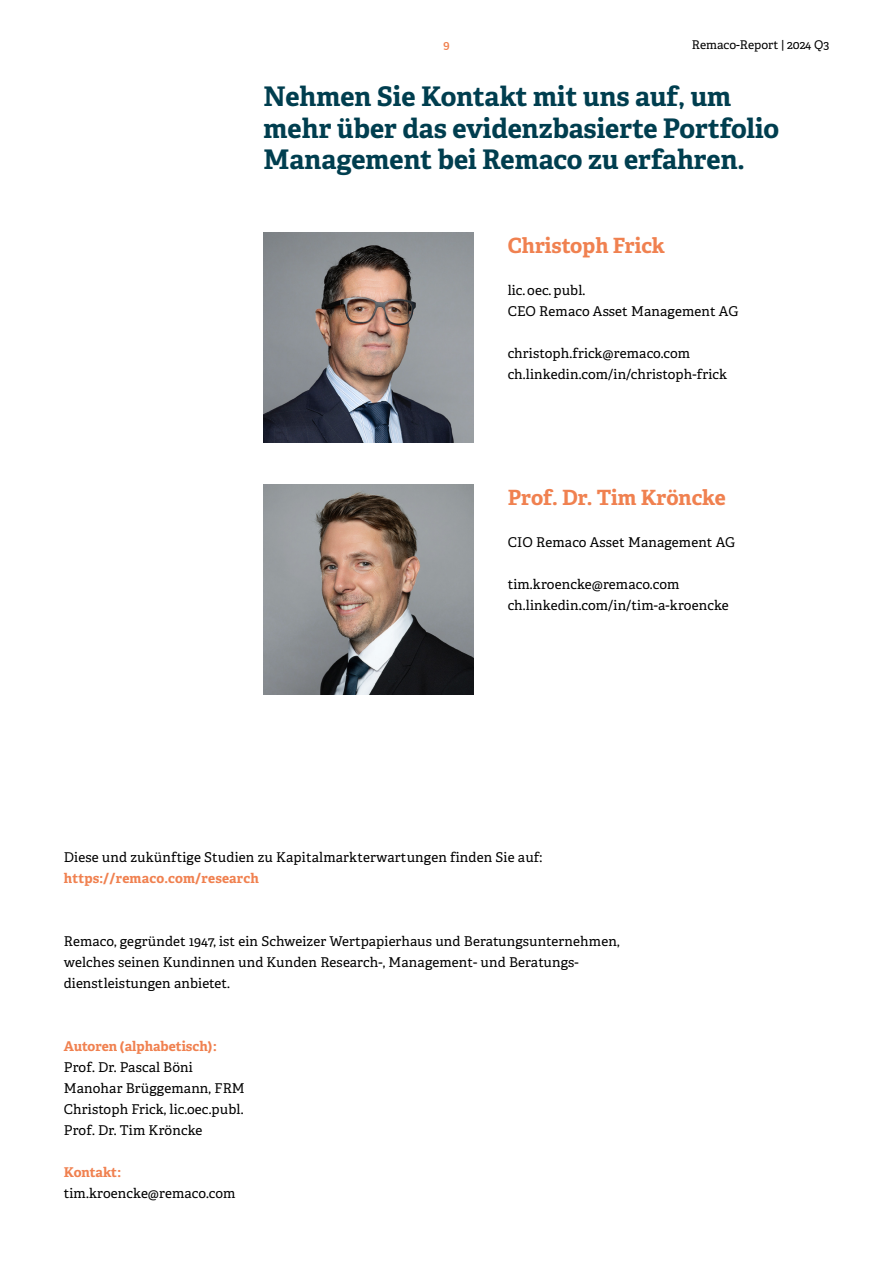
<style>
.page{position:relative;width:893px;height:1263px;background:#fff}
.page>*{position:absolute;margin:0;border:0;box-sizing:border-box;transform-origin:0 0}
.REMACO_-_Titel_Ebene_2_18pt{font:700 27px/31.5px "Adelle";color:#003e4f}
.REMACO_-_Titel_Ebene_2_18pt-2{font:700 21px "Adelle";color:#f08150}
.REMACO___Lauftext_9pt{font:13.5px/21px "Adelle";letter-spacing:.01em;color:#000}
.t1{font:12px "Adelle";color:#000}
.t2{font:600 12px "Adelle";color:#f08150}
.s1{font-weight:700;color:#f08150}
</style>
<div class="page">
<img style="left:264px;top:484px;width:210px;height:210px">
<img style="left:264px;top:232px;width:210px;height:210px">
<p class="t2" style="left:443px;top:37px;width:8px">9</p>
<p class="t1" style="left:692px;top:38px;width:139px">Remaco-Report | 2024 Q3</p>
<p class="REMACO_-_Titel_Ebene_2_18pt" style="left:264px;top:81px;width:517px">Nehmen Sie Kontakt mit uns auf, um mehr über das evidenzbasierte Portfolio<br>Management bei Remaco zu erfahren.</p>
<p class="REMACO_-_Titel_Ebene_2_18pt-2" style="left:508px;top:232px;width:159px">Christoph Frick</p>
<p class="REMACO___Lauftext_9pt" style="left:508px;top:280px;width:79px">lic. oec. publ.</p>
<p class="REMACO___Lauftext_9pt" style="left:508px;top:301px;width:232px">CEO Remaco Asset Management AG</p>
<p class="REMACO___Lauftext_9pt" style="left:508px;top:343px;width:184px">christoph.frick@remaco.com</p>
<p class="REMACO___Lauftext_9pt" style="left:508px;top:364px;width:221px">ch.linkedin.com/in/christoph-frick</p>
<p class="REMACO_-_Titel_Ebene_2_18pt-2" style="left:508px;top:484px;width:220px">Prof. Dr. Tim Kröncke</p>
<p class="REMACO___Lauftext_9pt" style="left:508px;top:532px;width:229px">CIO Remaco Asset Management AG</p>
<p class="REMACO___Lauftext_9pt" style="left:508px;top:574px;width:173px">tim.kroencke@remaco.com</p>
<p class="REMACO___Lauftext_9pt" style="left:508px;top:595px;width:223px">ch.linkedin.com/in/tim-a-kroencke</p>
<p class="REMACO___Lauftext_9pt" style="left:64px;top:847px;width:480px">Diese und zukünftige Studien zu Kapitalmarkterwartungen finden Sie auf: <span class="s1">https://remaco.com/research</span></p>
<p class="REMACO___Lauftext_9pt" style="left:64px;top:931px;width:557px">Remaco, gegründet 1947, ist ein Schweizer Wertpapierhaus und Beratungsunternehmen, welches seinen Kundinnen und Kunden Research-, Management- und Beratungs&shy;dienstleistungen anbietet.</p>
<p class="REMACO___Lauftext_9pt" style="left:64px;top:1036px;width:183px"><span class="s1">Autoren (alphabetisch) :<br></span>Prof. Dr. Pascal Böni<br>Manohar Brüggemann, FRM<br>Christoph Frick, lic.oec.publ.<br>Prof. Dr. Tim Kröncke</p>
<p class="REMACO___Lauftext_9pt" style="left:64px;top:1162px;width:173px"><span class="s1">Kontakt : </span>tim.kroencke@remaco.com</p>
</div>
